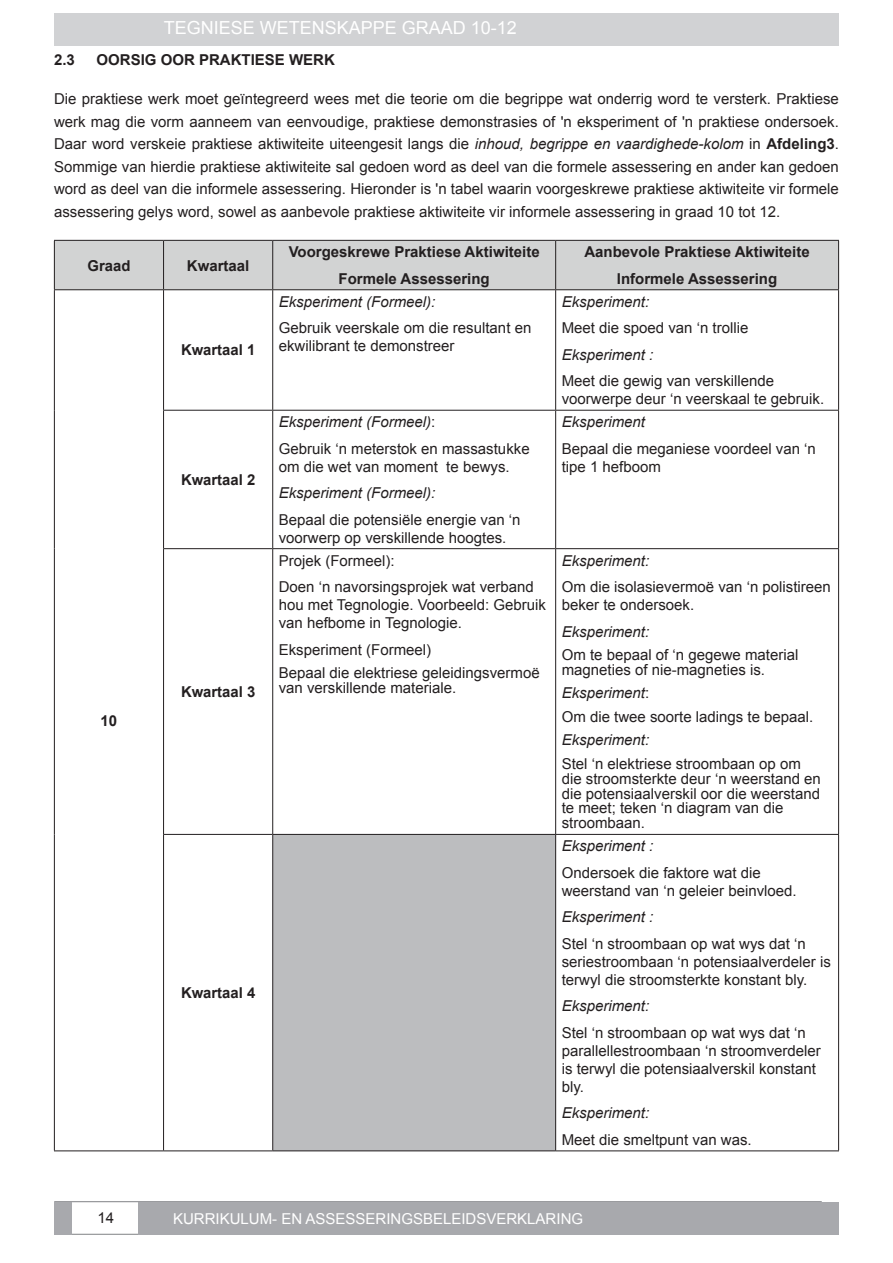
<style>
.page{position:relative;width:893px;height:1263px;background:#fff}
.page>*{position:absolute;margin:0;border:0;box-sizing:border-box;transform-origin:0 0}
.t1{font:18px "Arial";color:#fff}
.t2{font:15px/18px "Arial";color:#231f20}
.t3{font:700 15px/26.5px "Arial";color:#231f20;text-align:center}
.t4{font:italic 15px "Arial";color:#231f20}
.t5{font:15px "Arial";color:#fff}
.s1{font-style:italic}
.s2{font-weight:700}
</style>
<div class="page">
<hr style="left:54px;top:1234px;width:768px;height:1px;background:#808285">
<hr style="left:54px;top:1201px;width:768px;height:1px;background:#808285">
<div style="left:54px;top:1202px;width:18px;height:32px;background:#a8a9ad"></div>
<div style="left:139px;top:1202px;width:700px;height:32px;background:#a8a9ad"></div>
<div style="left:54px;top:13px;width:785px;height:33px;background:#d1d2d4"></div>
<div style="left:55px;top:241px;width:783px;height:48px;background:#d2d3d3"></div>
<div style="left:273px;top:834px;width:283px;height:317px;background:#bcbdbf"></div>
<hr style="left:54px;top:240px;width:110px;height:1px;background:#231f20">
<hr style="left:54px;top:241px;width:1px;height:48px;background:#231f20">
<hr style="left:164px;top:240px;width:109px;height:1px;background:#231f20">
<hr style="left:163px;top:241px;width:1px;height:48px;background:#231f20">
<hr style="left:273px;top:240px;width:283px;height:1px;background:#231f20">
<hr style="left:272px;top:241px;width:1px;height:48px;background:#231f20">
<hr style="left:556px;top:240px;width:283px;height:1px;background:#231f20">
<hr style="left:555px;top:241px;width:1px;height:48px;background:#231f20">
<hr style="left:838px;top:241px;width:1px;height:48px;background:#231f20">
<hr style="left:54px;top:289px;width:110px;height:1px;background:#231f20">
<hr style="left:54px;top:290px;width:1px;height:120px;background:#231f20">
<hr style="left:54px;top:410px;width:1px;height:139px;background:#231f20">
<hr style="left:54px;top:549px;width:1px;height:285px;background:#231f20">
<hr style="left:54px;top:834px;width:1px;height:316px;background:#231f20">
<hr style="left:164px;top:289px;width:109px;height:1px;background:#231f20">
<hr style="left:163px;top:290px;width:1px;height:120px;background:#231f20">
<hr style="left:273px;top:289px;width:283px;height:1px;background:#231f20">
<hr style="left:272px;top:290px;width:1px;height:120px;background:#231f20">
<hr style="left:556px;top:289px;width:283px;height:1px;background:#231f20">
<hr style="left:555px;top:290px;width:1px;height:120px;background:#231f20">
<hr style="left:838px;top:290px;width:1px;height:120px;background:#231f20">
<hr style="left:163px;top:410px;width:110px;height:1px;background:#231f20">
<hr style="left:163px;top:411px;width:1px;height:137px;background:#231f20">
<hr style="left:273px;top:410px;width:283px;height:1px;background:#231f20">
<hr style="left:272px;top:411px;width:1px;height:137px;background:#231f20">
<hr style="left:556px;top:410px;width:283px;height:1px;background:#231f20">
<hr style="left:555px;top:411px;width:1px;height:137px;background:#231f20">
<hr style="left:838px;top:411px;width:1px;height:137px;background:#231f20">
<hr style="left:163px;top:548px;width:110px;height:1px;background:#231f20">
<hr style="left:163px;top:549px;width:1px;height:285px;background:#231f20">
<hr style="left:273px;top:548px;width:283px;height:1px;background:#231f20">
<hr style="left:272px;top:549px;width:1px;height:285px;background:#231f20">
<hr style="left:556px;top:548px;width:283px;height:1px;background:#231f20">
<hr style="left:555px;top:549px;width:1px;height:285px;background:#231f20">
<hr style="left:838px;top:549px;width:1px;height:285px;background:#231f20">
<hr style="left:163px;top:834px;width:110px;height:1px;background:#231f20">
<hr style="left:163px;top:835px;width:1px;height:315px;background:#231f20">
<hr style="left:273px;top:834px;width:283px;height:1px;background:#231f20">
<hr style="left:272px;top:835px;width:1px;height:315px;background:#231f20">
<hr style="left:556px;top:834px;width:283px;height:1px;background:#231f20">
<hr style="left:555px;top:835px;width:1px;height:315px;background:#231f20">
<hr style="left:838px;top:835px;width:1px;height:315px;background:#231f20">
<hr style="left:54px;top:1150px;width:110px;height:1px;background:#231f20">
<hr style="left:164px;top:1150px;width:109px;height:1px;background:#231f20">
<hr style="left:273px;top:1150px;width:283px;height:1px;background:#231f20">
<hr style="left:556px;top:1150px;width:283px;height:1px;background:#231f20">
<p class="t1" style="left:164px;top:16px;width:355px">TEGNIESE WETENSKAPPE GRAAD 10-12</p>
<p class="t3" style="left:54px;top:47px;width:22px">2.3</p>
<p class="t3" style="left:97px;top:47px;width:240px">OORSIG OOR PRAKTIESE WERK</p>
<p class="t2" style="left:54px;top:88px;width:786px;line-height:22.5px;text-align:justify">Die praktiese werk moet geïntegreerd wees met die teorie om die begrippe wat onderrig word te versterk. Praktiese werk mag die vorm aanneem van eenvoudige, praktiese demonstrasies of 'n eksperiment of 'n praktiese ondersoek.<br>Daar word verskeie praktiese aktiwiteite uiteengesit langs die <span class="s1">inhoud, begrippe en vaardighede-kolom</span> in <span class="s2">Afdeling3</span>.<br>Sommige van hierdie praktiese aktiwiteite sal gedoen word as deel van die formele assessering en ander kan gedoen word as deel van die informele assessering. Hieronder is 'n tabel waarin voorgeskrewe praktiese aktiwiteite vir formele assessering gelys word, sowel as aanbevole praktiese aktiwiteite vir informele assessering in graad 10 tot 12.</p>
<p class="t3" style="left:87px;top:252px;width:44px">Graad</p>
<p class="t3" style="left:187px;top:252px;width:64px">Kwartaal</p>
<p class="t3" style="left:289px;top:239px;width:252px">Voorgeskrewe Praktiese Aktiwiteite<br>Formele Assessering</p>
<p class="t3" style="left:584px;top:239px;width:227px">Aanbevole Praktiese Aktiwiteite<br>Informele Assessering</p>
<p class="t3" style="left:101px;top:708px;width:18px">10</p>
<p class="t3" style="left:181px;top:337px;width:76px">Kwartaal 1</p>
<p class="t3" style="left:181px;top:467px;width:76px">Kwartaal 2</p>
<p class="t3" style="left:181px;top:679px;width:76px">Kwartaal 3</p>
<p class="t3" style="left:181px;top:980px;width:76px">Kwartaal 4</p>
<p class="t4" style="left:279px;top:292px;width:158px">Eksperiment (Formeel):</p>
<p class="t2" style="left:279px;top:319px;width:254px">Gebruik veerskale om die resultant en ekwilibrant te demonstreer</p>
<p class="t2" style="left:279px;top:409px;width:252px;line-height:26.5px"><span class="s1">Eksperiment (Formeel)</span>:<br>Gebruik ‘n meterstok en massastukke</p>
<p class="t2" style="left:279px;top:457px;width:232px">om die wet van moment te bewys.</p>
<p class="t4" style="left:279px;top:483px;width:158px">Eksperiment (Formeel):</p>
<p class="t2" style="left:279px;top:510px;width:243px">Bepaal die potensiële energie van ‘n voorwerp op verskillende hoogtes.</p>
<p class="t2" style="left:279px;top:547px;width:257px;line-height:26.5px">Projek (Formeel):<br>Doen ‘n navorsingsprojek wat verband</p>
<p class="t2" style="left:279px;top:596px;width:269px">hou met Tegnologie. Voorbeeld: Gebruik van hefbome in Tegnologie.</p>
<p class="t2" style="left:279px;top:638px;width:262px;line-height:23.4px">Eksperiment (Formeel)<br>Bepaal die elektriese geleidingsvermoë</p>
<p class="t2" style="left:279px;top:679px;width:179px">van verskillende materiale.</p>
<p class="t4" style="left:562px;top:292px;width:89px">Eksperiment:</p>
<p class="t2" style="left:562px;top:319px;width:188px">Meet die spoed van ‘n trollie</p>
<p class="t4" style="left:562px;top:345px;width:93px">Eksperiment :</p>
<p class="t2" style="left:562px;top:372px;width:264px">Meet die gewig van verskillende voorwerpe deur ‘n veerskaal te gebruik.</p>
<p class="t4" style="left:562px;top:412px;width:85px">Eksperiment</p>
<p class="t2" style="left:562px;top:439px;width:256px">Bepaal die meganiese voordeel van ‘n tipe 1 hefboom</p>
<p class="t4" style="left:562px;top:551px;width:89px">Eksperiment:</p>
<p class="t2" style="left:562px;top:578px;width:271px">Om die isolasievermoë van ‘n polistireen beker te ondersoek.</p>
<p class="t4" style="left:562px;top:622px;width:89px">Eksperiment:</p>
<p class="t2" style="left:562px;top:647px;width:238px;line-height:15px">Om te bepaal of ‘n gegewe material magneties of nie-magneties is.</p>
<p class="t2" style="left:562px;top:682px;width:253px;line-height:23.4px"><span class="s1">Eksperiment</span>:<br>Om die twee soorte ladings te bepaal.</p>
<p class="t4" style="left:562px;top:730px;width:89px">Eksperiment:</p>
<p class="t2" style="left:562px;top:756px;width:261px;line-height:15px">Stel ‘n elektriese stroombaan op om die stroomsterkte deur ‘n weerstand en die potensiaalverskil oor die weerstand te meet; teken ‘n diagram van die stroombaan.</p>
<p class="t4" style="left:562px;top:836px;width:93px">Eksperiment :</p>
<p class="t2" style="left:562px;top:864px;width:237px">Ondersoek die faktore wat die weerstand van ‘n geleier beinvloed.</p>
<p class="t4" style="left:562px;top:907px;width:93px">Eksperiment :</p>
<p class="t2" style="left:562px;top:935px;width:271px">Stel ‘n stroombaan op wat wys dat ‘n seriestroombaan ‘n potensiaalverdeler is terwyl die stroomsterkte konstant bly.</p>
<p class="t4" style="left:562px;top:996px;width:89px">Eksperiment:</p>
<p class="t2" style="left:562px;top:1024px;width:261px">Stel ‘n stroombaan op wat wys dat ‘n parallellestroombaan ‘n stroomverdeler is terwyl die potensiaalverskil konstant bly.</p>
<p class="t4" style="left:562px;top:1103px;width:89px">Eksperiment:</p>
<p class="t2" style="left:562px;top:1131px;width:192px">Meet die smeltpunt van was.</p>
<p class="t2" style="left:97px;top:1209px;width:18px">14</p>
<p class="t5" style="left:173px;top:1209px;width:412px">KURRIKULUM- EN ASSESSERINGSBELEIDSVERKLARING</p>
</div>
